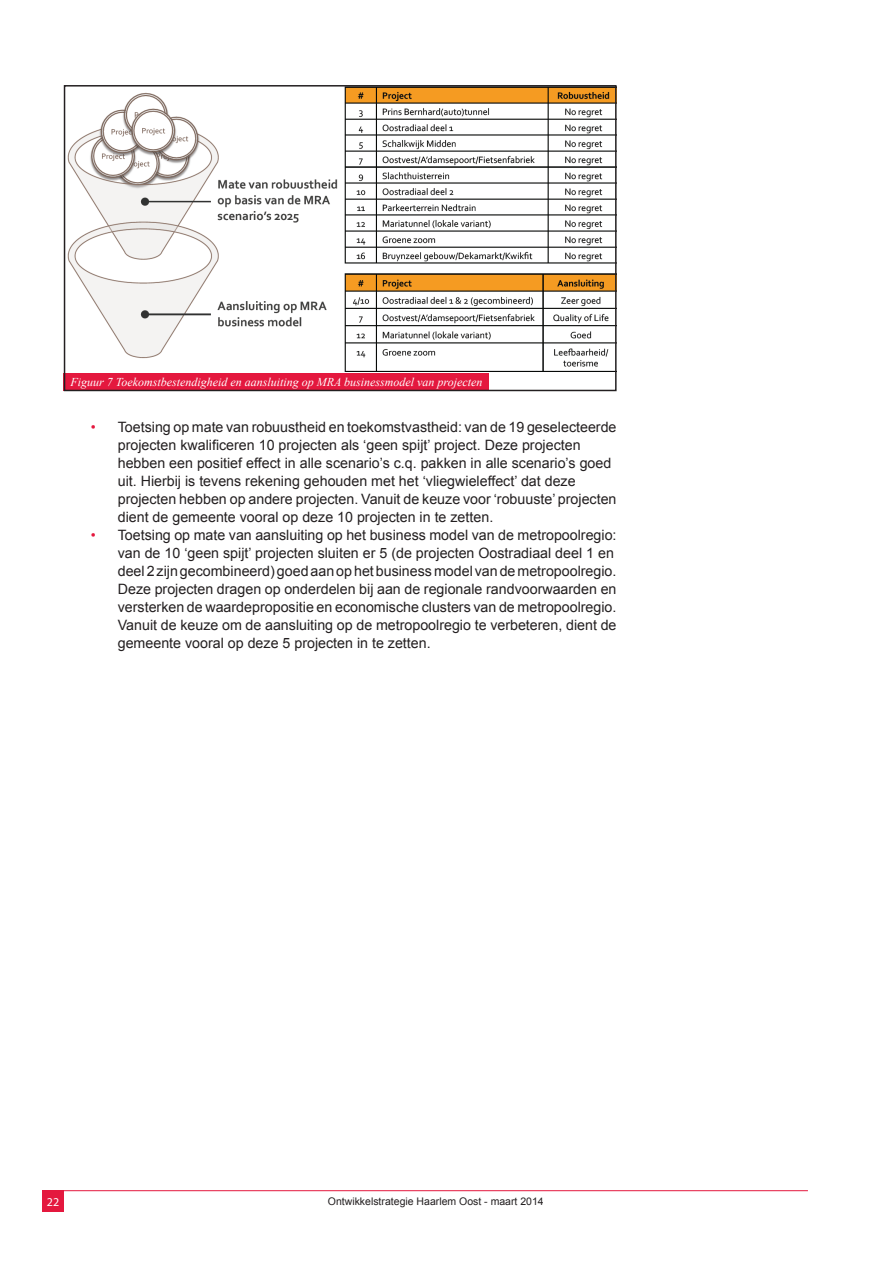
<style>
.page{position:relative;width:893px;height:1263px;background:#fff}
.page>*{position:absolute;margin:0;border:0;box-sizing:border-box;transform-origin:0 0}
.t1{font:14.25px/18px "Arial";color:#231f20}
.t2{font:italic 12px "Times New Roman";color:#fff}
.t3{font:12px "Myriad Pro";color:#fff}
.t4{font:10.5px "Arial";color:#231f20}
.s1{color:#e4183e}
</style>
<div class="page">
<hr style="left:43px;top:1190px;width:765px;height:1px;background:#e4183e">
<div style="left:43px;top:1191px;width:21px;height:21px;background:#e4183e"></div>
<img style="left:67px;top:88px;width:547px;height:284px">
<div style="left:64px;top:373px;width:425px;height:17px;background:#e4183e"></div>
<div style="left:64px;top:85px;width:553px;height:306px;border:2px solid #231f20"></div>
<p class="t2" style="left:70px;top:374px;width:413px">Figuur 7 Toekomstbestendigheid en aansluiting op MRA businessmodel van projecten</p>
<p class="t1" style="left:118px;top:418px;width:500px;text-indent:-27px"><span class="s1">•</span> Toetsing op mate van robuustheid en toekomstvastheid: van de 19 geselecteerde projecten kwalificeren 10 projecten als ‘geen spijt’ project. Deze projecten hebben een positief effect in alle scenario’s c.q. pakken in alle scenario’s goed uit. Hierbij is tevens rekening gehouden met het ‘vliegwieleffect’ dat deze projecten hebben op andere projecten. Vanuit de keuze voor ‘robuuste’ projecten dient de gemeente vooral op deze 10 projecten in te zetten.</p>
<p class="t1" style="left:118px;top:526px;width:500px;text-indent:-27px"><span class="s1">•</span> Toetsing op mate van aansluiting op het business model van de metropoolregio: van de 10 ‘geen spijt’ projecten sluiten er 5 (de projecten Oostradiaal deel 1 en deel 2 zijn gecombineerd) goed aan op het business model van de metropoolregio.<br>Deze projecten dragen op onderdelen bij aan de regionale randvoorwaarden en versterken de waardepropositie en economische clusters van de metropoolregio.<br>Vanuit de keuze om de aansluiting op de metropoolregio te verbeteren, dient de gemeente vooral op deze 5 projecten in te zetten.</p>
<p class="t3" style="left:47px;top:1194px;width:14px">22</p>
<p class="t4" style="left:328px;top:1194px;width:217px">Ontwikkelstrategie Haarlem Oost - maart 2014</p>
</div>
